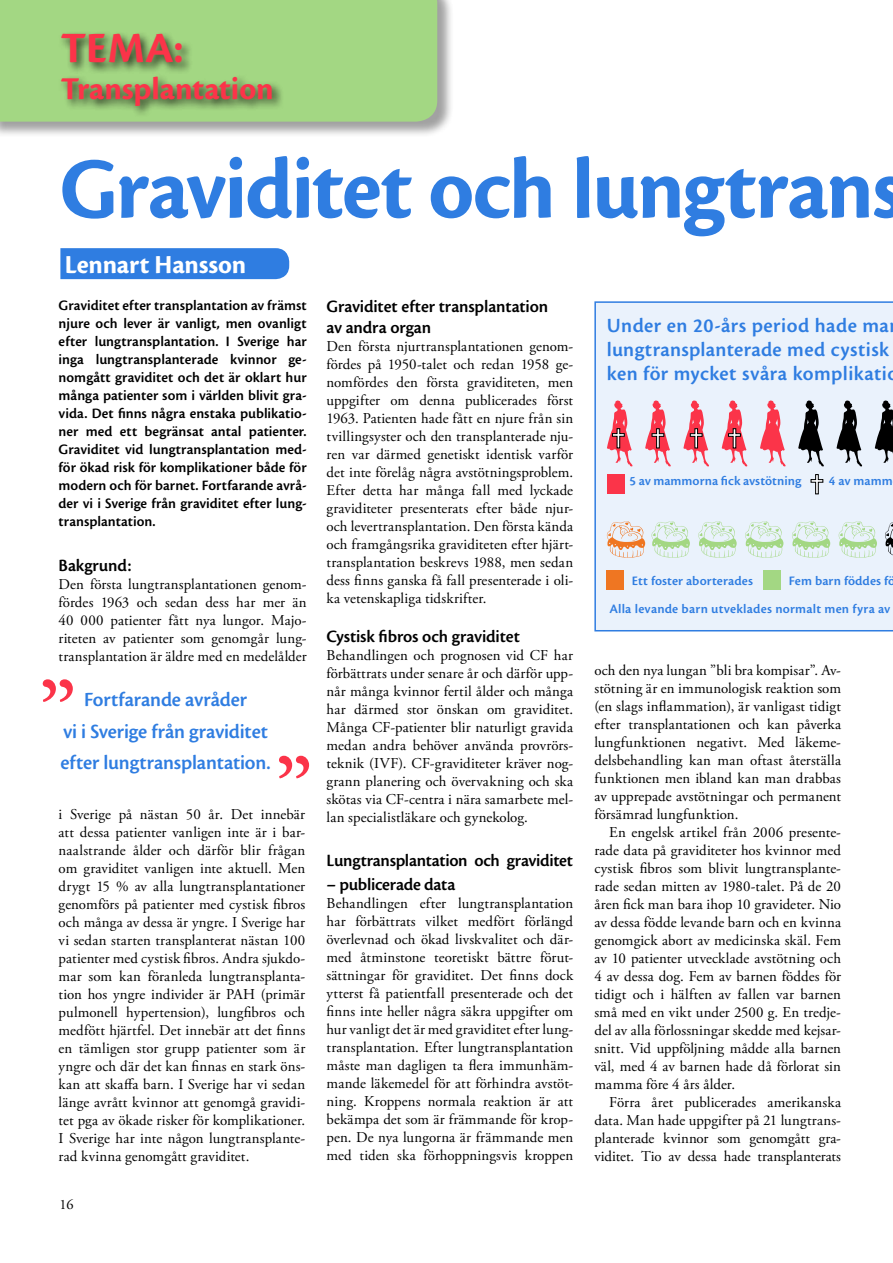
<style>
.page{position:relative;width:893px;height:1263px;background:#fff}
.page>*{position:absolute;margin:0;border:0;box-sizing:border-box;transform-origin:0 0}
.t1{font:90px "Cronos MM 700 60";letter-spacing:-.015em;color:#2f7de1}
.t2{font:45px "Cronos MM 700 30";color:#fb3449}
.t3{font:33px "Cronos MM 700 22";color:#fb3449}
.t4{font:27px "Cronos MM 700 18";letter-spacing:-.005em;color:#fff}
.t5{font:21px/24px "Cronos MM 574 14";letter-spacing:.01em;color:#2f7de1}
.t6{font:18px/21px "Cronos MM 574 12";letter-spacing:-.005em;color:#000}
.t7{font:15px/18px "Adobe Garamond Pro";letter-spacing:.01em;color:#000;text-align:justify}
.t8{font:15px/18px "Cronos MM 574 10";color:#000;text-align:justify}
.t9{font:14.25px "Adobe Garamond Pro";color:#000}
.t10{font:13.5px/27.8px "Cronos MM 574 9";letter-spacing:.035em;color:#2f7de1}
</style>
<div class="page">
<div style="left:594px;top:301px;width:299px;height:330px;background:#eaf2fc"></div>
<div style="left:60px;top:248px;width:229px;height:31px;background:#2f7de1"></div>
<svg style="left:760px;top:400px;width:26px;height:66px"></svg>
<svg style="left:798px;top:400px;width:26px;height:66px"></svg>
<svg style="left:836px;top:400px;width:26px;height:66px"></svg>
<svg style="left:875px;top:400px;width:18px;height:66px"></svg>
<svg style="left:607px;top:400px;width:25px;height:66px"></svg>
<svg style="left:645px;top:400px;width:26px;height:66px"></svg>
<svg style="left:683px;top:400px;width:26px;height:66px"></svg>
<svg style="left:722px;top:400px;width:25px;height:66px"></svg>
<div style="left:607px;top:475px;width:18px;height:19px;background:#fb3449"></div>
<svg style="left:810px;top:474px;width:14px;height:21px"></svg>
<svg style="left:607px;top:521px;width:38px;height:37px"></svg>
<svg style="left:652px;top:521px;width:38px;height:37px"></svg>
<svg style="left:698px;top:521px;width:39px;height:37px"></svg>
<svg style="left:745px;top:521px;width:38px;height:37px"></svg>
<svg style="left:792px;top:521px;width:38px;height:37px"></svg>
<svg style="left:839px;top:521px;width:38px;height:37px"></svg>
<div style="left:606px;top:571px;width:18px;height:19px;background:#ef7622"></div>
<div style="left:763px;top:571px;width:18px;height:19px;background:#a3d783"></div>
<svg style="left:43px;top:679px;width:30px;height:23px"></svg>
<svg style="left:279px;top:756px;width:30px;height:22px"></svg>
<div style="left:0;top:0;width:454px;height:138px;background:#000;opacity:.37"></div>
<div style="left:0;top:0;width:437px;height:122px;background:#a3d783"></div>
<div style="left:58px;top:31px;width:226px;height:87px;background:#000;opacity:.75"></div>
<svg style="left:885px;top:521px;width:8px;height:37px"></svg>
<h2 class="t2" style="left:61px;top:25px;width:124px">TEMA:</h2>
<h3 class="t3" style="left:61px;top:71px;width:214px">Transplantation</h3>
<h1 class="t1" style="left:60px;top:142px;width:846px">Graviditet och lungtrans</h1>
<h3 class="t4" style="left:65px;top:251px;width:183px">Lennart Hansson</h3>
<p class="t6" style="left:327px;top:296px;width:223px">Graviditet efter transplantation av andra organ</p>
<p class="t7" style="left:327px;top:337px;width:248px">Den första njurtransplantationen genom&shy;fördes på 1950-talet och redan 1958 ge&shy;nomfördes den första graviditeten, men uppgifter om denna publicerades först 1963. Patienten hade fått en njure från sin tvillingsyster och den transplanterade nju&shy;ren var därmed genetiskt identisk varför det inte förelåg några avstötningsproblem.<br>Efter detta har många fall med lyckade graviditeter presenterats efter både njur&shy;och levertransplantation. Den första kända och framgångsrika graviditeten efter hjärt&shy;transplantation beskrevs 1988, men sedan dess finns ganska få fall presenterade i oli&shy;ka vetenskapliga tidskrifter.</p>
<p class="t6" style="left:327px;top:626px;width:195px">Cystisk fibros och graviditet</p>
<p class="t7" style="left:327px;top:646px;width:248px">Behandlingen och prognosen vid CF har förbättrats under senare år och därför upp&shy;når många kvinnor fertil ålder och många har därmed stor önskan om graviditet.<br>Många CF-patienter blir naturligt gravida medan andra behöver använda provrörs&shy;teknik (IVF). CF-graviditeter kräver nog&shy;grann planering och övervakning och ska skötas via CF-centra i nära samarbete mel&shy;lan specialistläkare och gynekolog.</p>
<p class="t6" style="left:327px;top:850px;width:248px">Lungtransplantation och graviditet</p>
<p class="t6" style="left:327px;top:874px;width:130px">– publicerade data</p>
<p class="t7" style="left:327px;top:895px;width:248px">Behandlingen efter lungtransplantation har förbättrats vilket medfört förlängd överlevnad och ökad livskvalitet och där&shy;med åtminstone teoretiskt bättre förut&shy;sättningar för graviditet. Det finns dock ytterst få patientfall presenterade och det finns inte heller några säkra uppgifter om hur vanligt det är med graviditet efter lung&shy;transplantation. Efter lungtransplantation måste man dagligen ta flera immunhäm&shy;mande läkemedel för att förhindra avstöt&shy;ning. Kroppens normala reaktion är att bekämpa det som är främmande för krop&shy;pen. De nya lungorna är främmande men med tiden ska förhoppningsvis kroppen</p>
<p class="t8" style="left:59px;top:296px;width:250px">Graviditet efter transplantation av främst njure och lever är vanligt, men ovanligt efter lungtransplantation. I Sverige har inga lungtransplanterade kvinnor ge&shy;nomgått graviditet och det är oklart hur många patienter som i världen blivit gra&shy;vida. Det finns några enstaka publikatio&shy;ner med ett begränsat antal patienter.<br>Graviditet vid lungtransplantation med&shy;för ökad risk för komplikationer både för modern och för barnet. Fortfarande avrå&shy;der vi i Sverige från graviditet efter lung&shy;transplantation.</p>
<p class="t6" style="left:59px;top:556px;width:74px">Bakgrund:</p>
<p class="t7" style="left:59px;top:576px;width:250px">Den första lungtransplantationen genom&shy;fördes 1963 och sedan dess har mer än 40 000 patienter fått nya lungor. Majo&shy;riteten av patienter som genomgår lung&shy;transplantation är äldre med en medelålder</p>
<h3 class="t5" style="left:607px;top:314px;width:293px">Under en 20-års period hade ma lungtransplanterade med cystisk ken för mycket svåra komplikatio</h3>
<p class="t10" style="left:629px;top:468px;width:173px">5 av mammorna fick avstötning</p>
<p class="t10" style="left:829px;top:468px;width:65px">4 av mamm</p>
<p class="t10" style="left:609px;top:567px;width:287px;text-indent:179px">Fem barn föddes fö<br>Alla levande barn utveklades normalt men fyra av</p>
<p class="t10" style="left:632px;top:567px;width:122px">Ett foster aborterades</p>
<p class="t7" style="left:594px;top:661px;width:248px">och den nya lungan ”bli bra kompisar”. Av&shy;stötning är en immunologisk reaktion som (en slags inflammation), är vanligast tidigt efter transplantationen och kan påverka lungfunktionen negativt. Med läkeme&shy;delsbehandling kan man oftast återställa funktionen men ibland kan man drabbas av upprepade avstötningar och permanent försämrad lungfunktion.</p>
<p class="t7" style="left:594px;top:823px;width:248px;text-indent:15px">En engelsk artikel från 2006 presente&shy;rade data på graviditeter hos kvinnor med cystisk fibros som blivit lungtransplante&shy;rade sedan mitten av 1980-talet. På de 20 åren fick man bara ihop 10 gravideter. Nio av dessa födde levande barn och en kvinna genomgick abort av medicinska skäl. Fem av 10 patienter utvecklade avstötning och 4 av dessa dog. Fem av barnen föddes för tidigt och i hälften av fallen var barnen små med en vikt under 2500 g. En tredje&shy;del av alla förlossningar skedde med kejsar&shy;snitt. Vid uppföljning mådde alla barnen väl, med 4 av barnen hade då förlorat sin mamma före 4 års ålder.</p>
<p class="t7" style="left:594px;top:1093px;width:248px;text-indent:15px">Förra året publicerades amerikanska data. Man hade uppgifter på 21 lungtrans&shy;planterade kvinnor som genomgått gra&shy;viditet. Tio av dessa hade transplanterats</p>
<h3 class="t5" style="left:61px;top:684px;width:212px;line-height:31.5px;text-align:center">Fortfarande avråder<br>vi i Sverige från graviditet efter lungtransplantation.</h3>
<p class="t7" style="left:59px;top:806px;width:248px">i Sverige på nästan 50 år. Det innebär att dessa patienter vanligen inte är i bar&shy;naalstrande ålder och därför blir frågan om graviditet vanligen inte aktuell. Men drygt 15 % av alla lungtransplantationer genomförs på patienter med cystisk fibros och många av dessa är yngre. I Sverige har vi sedan starten transplanterat nästan 100 patienter med cystisk fibros. Andra sjukdo&shy;mar som kan föranleda lungtransplanta&shy;tion hos yngre individer är PAH (primär pulmonell hypertension), lungfibros och medfött hjärtfel. Det innebär att det finns en tämligen stor grupp patienter som är yngre och där det kan finnas en stark öns&shy;kan att skaffa barn. I Sverige har vi sedan länge avrått kvinnor att genomgå gravidi&shy;tet pga av ökade risker för komplikationer.<br>I Sverige har inte någon lungtransplante&shy;rad kvinna genomgått graviditet.</p>
<p class="t9" style="left:60px;top:1196px;width:16px">16</p>
</div>
